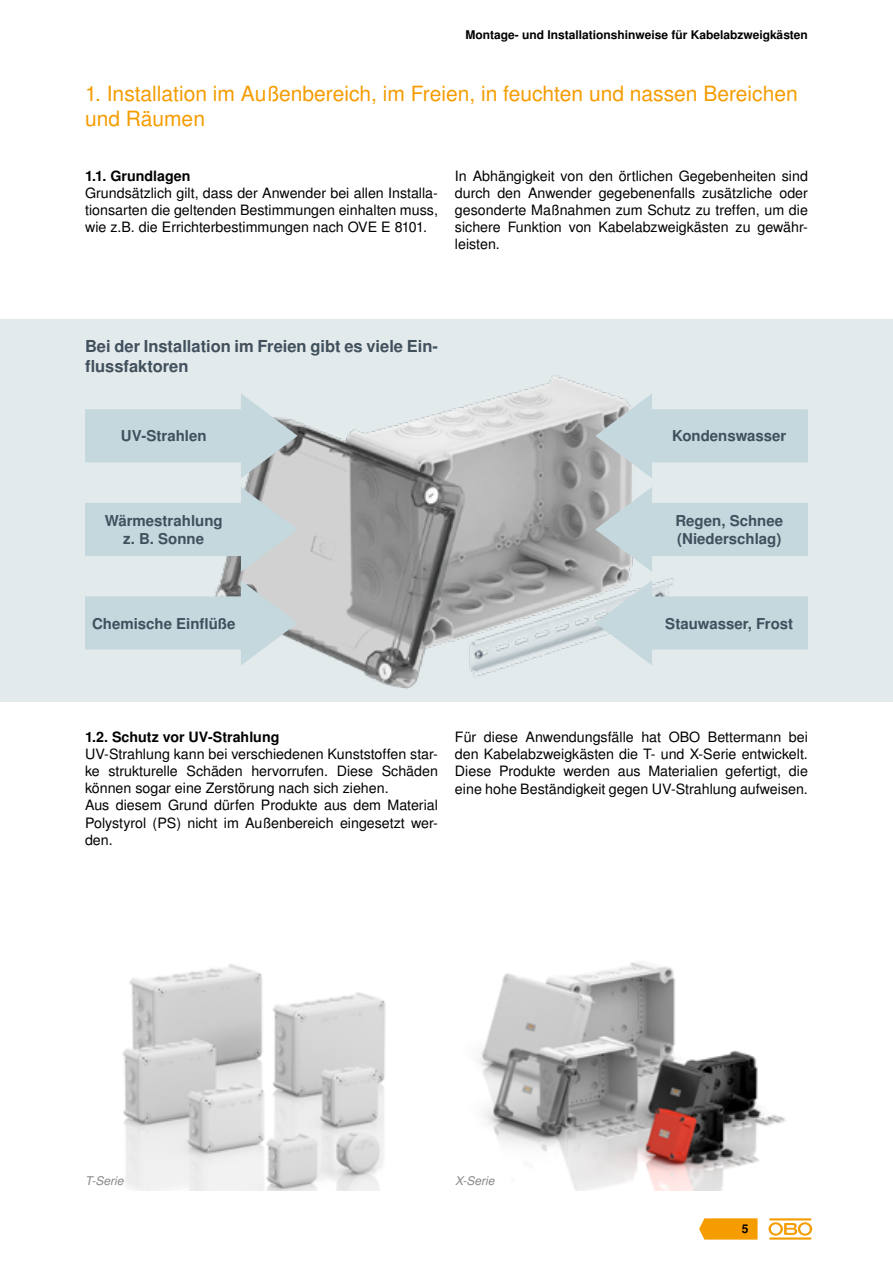
<style>
.page{position:relative;width:893px;height:1263px;background:#fff}
.page>*{position:absolute;margin:0;border:0;box-sizing:border-box;transform-origin:0 0}
.t1{font:21px/25.2px "Nimbus San LOT";color:#f59c00}
.t2{font:700 16.5px/19.8px "Nimbus San LOT";color:#41505d}
.t3{font:700 15px/18px "Nimbus San LOT";color:#41505d;text-align:center}
.t4{font:14.25px/17.1px "Nimbus San LOT";color:#000;text-align:justify}
.t5{font:700 14.25px "Nimbus San LOT";color:#000}
.t6{font:700 12px "Nimbus San LOT";color:#000}
.t7{font:italic 12px "Nimbus San LOT";color:#878786}
</style>
<div class="page">
<svg style="left:699px;top:1218px;width:59px;height:21px"></svg>
<hr style="left:769px;top:1237px;width:42px;height:2px;background:#f59c00">
<svg style="left:768px;top:1222px;width:44px;height:13px"></svg>
<hr style="left:769px;top:1218px;width:42px;height:2px;background:#f59c00">
<div style="left:0;top:319px;width:893px;height:383px;background:#e3eaec"></div>
<img style="left:220px;top:375px;width:453px;height:314px">
<svg style="left:85px;top:393px;width:213px;height:85px"></svg>
<svg style="left:595px;top:580px;width:213px;height:85px"></svg>
<svg style="left:85px;top:487px;width:213px;height:85px"></svg>
<svg style="left:595px;top:487px;width:213px;height:85px"></svg>
<svg style="left:85px;top:580px;width:213px;height:85px"></svg>
<svg style="left:595px;top:393px;width:213px;height:85px"></svg>
<img style="left:122px;top:964px;width:264px;height:227px">
<img style="left:479px;top:962px;width:307px;height:229px">
<p class="t6" style="left:465px;top:27px;width:344px">Montage- und Installationshinweise für Kabelabzweigkästen</p>
<h1 class="t1" style="left:85px;top:82px;width:714px">1. Installation im Außenbereich, im Freien, in feuchten und nassen Bereichen und Räumen</h1>
<p class="t5" style="left:85px;top:167px;width:107px">1.1. Grundlagen</p>
<p class="t4" style="left:85px;top:185px;width:354px">Grundsätzlich gilt, dass der Anwender bei allen Installa&shy;tionsarten die geltenden Bestimmungen einhalten muss, wie z.B. die Errichterbestimmungen nach OVE E 8101.</p>
<p class="t4" style="left:455px;top:168px;width:354px">In Abhängigkeit von den örtlichen Gegebenheiten sind durch den Anwender gegebenenfalls zusätzliche oder gesonderte Maßnahmen zum Schutz zu treffen, um die sichere Funktion von Kabelabzweigkästen zu gewähr&shy;leisten.</p>
<p class="t2" style="left:85px;top:337px;width:354px">Bei der Installation im Freien gibt es viele Ein&shy;flussfaktoren</p>
<p class="t3" style="left:121px;top:428px;width:87px">UV-Strahlen</p>
<p class="t3" style="left:672px;top:428px;width:116px">Kondenswasser</p>
<p class="t3" style="left:105px;top:512px;width:119px">Wärmestrahlung z. B. Sonne</p>
<p class="t3" style="left:675px;top:512px;width:109px;text-align:left">Regen, Schnee (Niederschlag)</p>
<p class="t3" style="left:92px;top:615px;width:145px">Chemische Einflüße</p>
<p class="t3" style="left:665px;top:615px;width:129px">Stauwasser, Frost</p>
<p class="t5" style="left:85px;top:728px;width:196px">1.2. Schutz vor UV-Strahlung</p>
<p class="t4" style="left:85px;top:746px;width:354px;text-align:left">UV-Strahlung kann bei verschiedenen Kunststoffen star&shy;ke strukturelle Schäden hervorrufen. Diese Schäden können sogar eine Zerstörung nach sich ziehen.<br>Aus diesem Grund dürfen Produkte aus dem Material Polystyrol (PS) nicht im Außenbereich eingesetzt wer&shy;den.</p>
<p class="t4" style="left:455px;top:729px;width:354px">Für diese Anwendungsfälle hat OBO Bettermann bei den Kabelabzweigkästen die T- und X-Serie entwickelt.<br>Diese Produkte werden aus Materialien gefertigt, die eine hohe Beständigkeit gegen UV-Strahlung aufweisen.</p>
<p class="t7" style="left:85px;top:1173px;width:40px">T-Serie</p>
<p class="t7" style="left:455px;top:1173px;width:41px">X-Serie</p>
<p class="t6" style="left:742px;top:1222px;width:8px">5</p>
</div>
